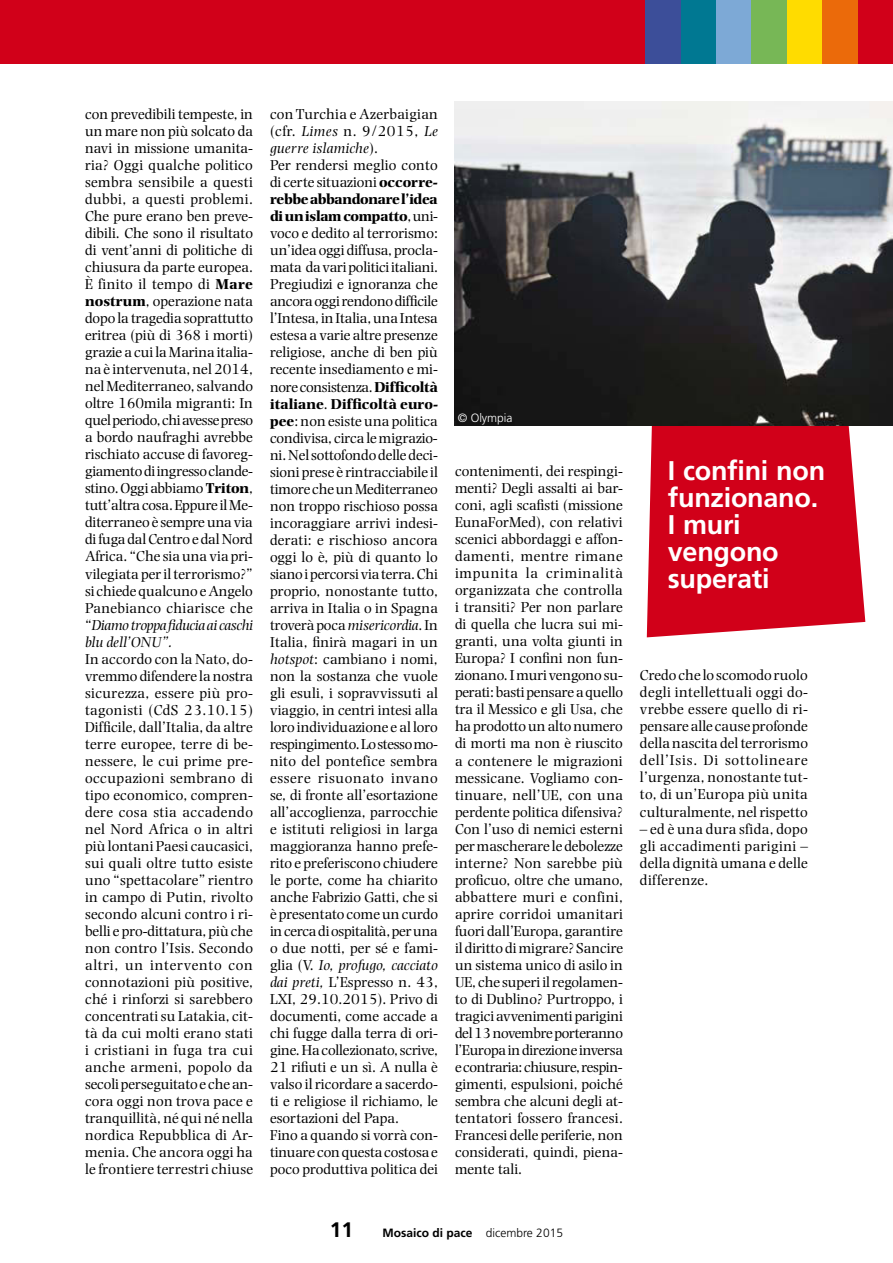
<style>
.page{position:relative;width:893px;height:1263px;background:#fff}
.page>*{position:absolute;margin:0;border:0;box-sizing:border-box;transform-origin:0 0}
.t1{font:700 27px/27px "Frutiger LT Std";letter-spacing:-.01em;color:#fff}
.t2{font:700 21px "Frutiger LT Std";color:#000}
.t3{font:15px/17px "Photina MT Std";color:#000;text-align:justify}
.t4{font:700 12px "Frutiger LT Std";color:#000}
.t5{font:300 12px "Frutiger LT Std";color:#fff}
.s1{font-weight:700}
.s2{font-style:italic}
.s3{font-weight:300}
</style>
<div class="page">
<div style="left:0;top:0;width:893px;height:64px;background:#d10019"></div>
<div style="left:646px;top:0;width:35px;height:64px;background:#3c4e99"></div>
<div style="left:681px;top:0;width:35px;height:64px;background:#007892"></div>
<div style="left:716px;top:0;width:36px;height:64px;background:#7da9d6"></div>
<div style="left:752px;top:0;width:35px;height:64px;background:#77b756"></div>
<div style="left:787px;top:0;width:35px;height:64px;background:#ffdc00"></div>
<div style="left:822px;top:0;width:36px;height:64px;background:#eb6a0a"></div>
<svg style="left:647px;top:425px;width:218px;height:212px;background:#d3142b"></svg>
<img style="left:455px;top:101px;width:438px;height:324px">
<p class="t3" style="left:85px;top:106px;width:170px">con prevedibili tempeste, in un mare non più solcato da navi in missione umanita&shy;ria? Oggi qualche politico sembra sensibile a questi dubbi, a questi problemi.<br>Che pure erano ben preve&shy;dibili. Che sono il risultato di vent’anni di politiche di chiusura da parte europea.<br>È finito il tempo di <span class="s1">Mare nostrum</span>, operazione nata dopo la tragedia soprattutto eritrea (più di 368 i morti) grazie a cui la Marina italia&shy;na è intervenuta, nel 2014, nel Mediterraneo, salvando oltre 160mila migranti: In quel periodo, chi avesse preso a bordo naufraghi avrebbe rischiato accuse di favoreg&shy;giamento di ingresso clande&shy;stino. Oggi abbiamo <span class="s1">Triton</span>, tutt’altra cosa. Eppure il Me&shy;diterraneo è sempre una via di fuga dal Centro e dal Nord Africa. “Che sia una via pri&shy;vilegiata per il terrorismo?” si chiede qualcuno e Angelo Panebianco chiarisce che “<span class="s2">Diamo troppa fiducia ai caschi blu dell’ONU”.</span></p>
<p class="t3" style="left:85px;top:650px;width:170px">In accordo con la Nato, do&shy;vremmo difendere la nostra sicurezza, essere più pro&shy;tagonisti (CdS 23.10.15)<br>Difficile, dall’Italia, da altre terre europee, terre di be&shy;nessere, le cui prime pre&shy;occupazioni sembrano di tipo economico, compren&shy;dere cosa stia accadendo nel Nord Africa o in altri più lontani Paesi caucasici, sui quali oltre tutto esiste uno “spettacolare” rientro in campo di Putin, rivolto secondo alcuni contro i ri&shy;belli e pro-dittatura, più che non contro l’Isis. Secondo altri, un intervento con connotazioni più positive, ché i rinforzi si sarebbero concentrati su Latakia, cit&shy;tà da cui molti erano stati i cristiani in fuga tra cui anche armeni, popolo da secoli perseguitato e che an&shy;cora oggi non trova pace e tranquillità, né qui né nella nordica Repubblica di Ar&shy;menia. Che ancora oggi ha le frontiere terrestri chiuse</p>
<p class="t3" style="left:270px;top:106px;width:170px;text-align:left">con Turchia e Azerbaigian (cfr. <span class="s2">Limes</span> n. 9/2015, <span class="s2">Le guerre islamiche</span>).<br>Per rendersi meglio conto di certe situazioni <span class="s1">occorre&shy;rebbe abbandonare l’idea di un islam compatto</span>, uni&shy;voco e dedito al terrorismo: un’idea oggi diffusa, procla&shy;mata da vari politici italiani.<br>Pregiudizi e ignoranza che ancora oggi rendono difficile l’Intesa, in Italia, una Intesa estesa a varie altre presenze religiose, anche di ben più recente insediamento e mi&shy;nore consistenza. <span class="s1">Difficoltà italiane</span>. <span class="s1">Difficoltà euro&shy;pee</span>: non esiste una politica condivisa, circa le migrazio&shy;ni. Nel sottofondo delle deci&shy;sioni prese è rintracciabile il timore che un Mediterraneo non troppo rischioso possa incoraggiare arrivi indesi&shy;derati: e rischioso ancora oggi lo è, più di quanto lo siano i percorsi via terra. Chi proprio, nonostante tutto, arriva in Italia o in Spagna troverà poca <span class="s2">misericordia</span>. In<br>Italia, finirà magari in un <span class="s2">hotspot</span>: cambiano i nomi, non la sostanza che vuole gli esuli, i sopravvissuti al viaggio, in centri intesi alla loro individuazione e al loro respingimento. Lo stesso mo&shy;nito del pontefice sembra essere risuonato invano se, di fronte all’esortazione all’accoglienza, parrocchie e istituti religiosi in larga maggioranza hanno prefe&shy;rito e preferiscono chiudere le porte, come ha chiarito anche Fabrizio Gatti, che si è presentato come un curdo in cerca di ospitalità, per una o due notti, per sé e fami&shy;glia (V. <span class="s2">Io, profugo, cacciato dai preti,</span> L’Espresso n. 43,<br>LXI, 29.10.2015). Privo di documenti, come accade a chi fugge dalla terra di ori&shy;gine. Ha collezionato, scrive,<br>21 rifiuti e un sì. A nulla è valso il ricordare a sacerdo&shy;ti e religiose il richiamo, le esortazioni del Papa.<br>Fino a quando si vorrà con&shy;tinuare con questa costosa e poco produttiva politica dei</p>
<p class="t5" style="left:458px;top:411px;width:56px">© Olympia</p>
<p class="t3" style="left:455px;top:463px;width:170px">contenimenti, dei respingi&shy;menti? Degli assalti ai bar&shy;coni, agli scafisti (missione EunaForMed), con relativi scenici abbordaggi e affon&shy;damenti, mentre rimane impunita la criminalità organizzata che controlla i transiti? Per non parlare di quella che lucra sui mi&shy;granti, una volta giunti in Europa? I confini non fun&shy;zionano. I muri vengono su&shy;perati: basti pensare a quello tra il Messico e gli Usa, che ha prodotto un alto numero di morti ma non è riuscito a contenere le migrazioni messicane. Vogliamo con&shy;tinuare, nell’UE, con una perdente politica difensiva?<br>Con l’uso di nemici esterni per mascherare le debolezze interne? Non sarebbe più proficuo, oltre che umano, abbattere muri e confini, aprire corridoi umanitari fuori dall’Europa, garantire il diritto di migrare? Sancire un sistema unico di asilo in UE, che superi il regolamen&shy;to di Dublino? Purtroppo, i tragici avvenimenti parigini del 13 novembre porteranno l’Europa in direzione inversa e contraria: chiusure, respin&shy;gimenti, espulsioni, poiché sembra che alcuni degli at&shy;tentatori fossero francesi.<br>Francesi delle periferie, non considerati, quindi, piena&shy;mente tali.</p>
<h1 class="t1" style="left:668px;top:457px;width:159px">I confini non funzionano.<br>I muri vengono superati</h1>
<p class="t3" style="left:640px;top:667px;width:170px">Credo che lo scomodo ruolo degli intellettuali oggi do&shy;vrebbe essere quello di ri&shy;pensare alle cause profonde della nascita del terrorismo dell’Isis. Di sottolineare l’urgenza, nonostante tut&shy;to, di un’Europa più unita culturalmente, nel rispetto</p>
<p class="t3" style="left:640px;top:820px;width:169px">– ed è una dura sfida, dopo gli accadimenti parigini – della dignità umana e delle differenze.</p>
<h2 class="t2" style="left:330px;top:1217px;width:25px">11</h2>
<p class="t4" style="left:382px;top:1226px;width:182px">Mosaico di pace <span class="s3">dicembre 2015</span></p>
</div>
